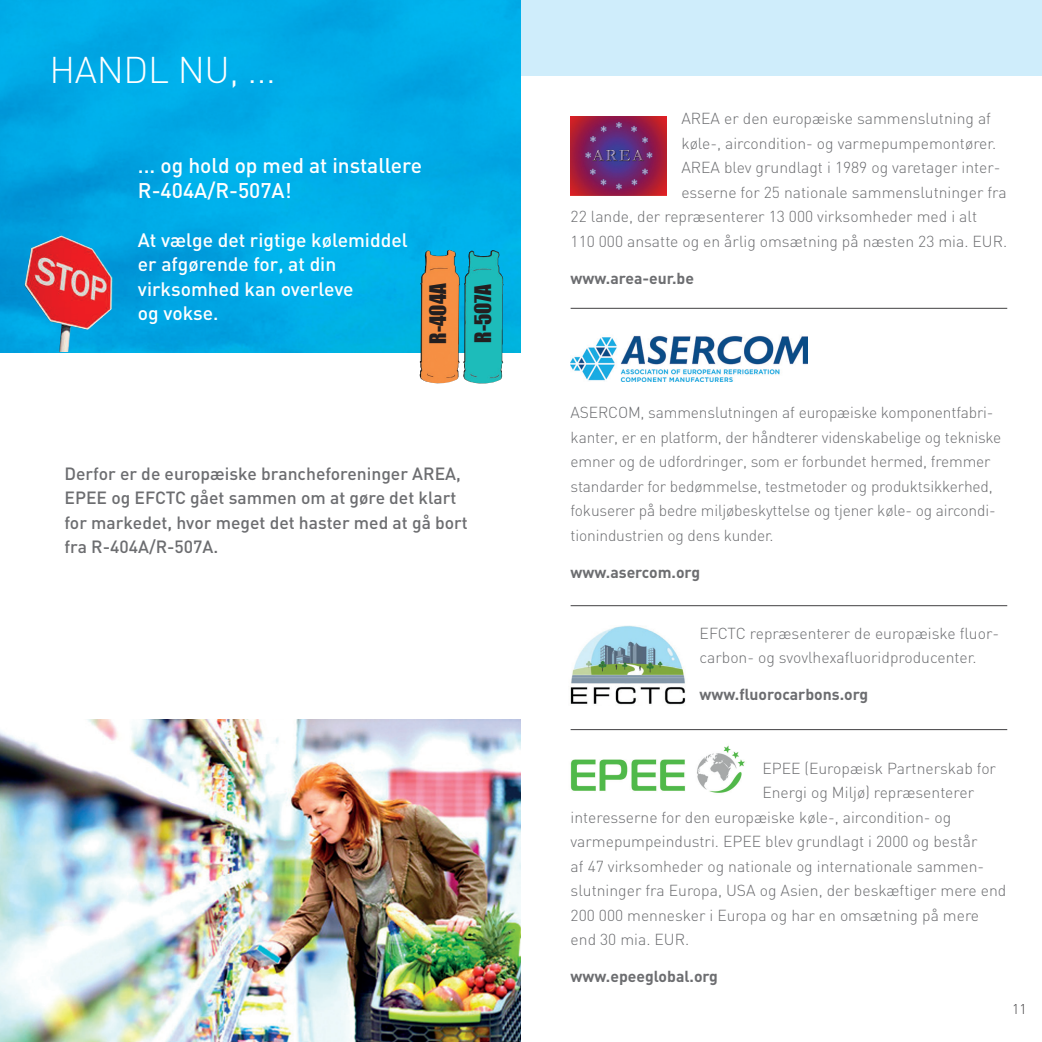
<style>
.page{position:relative;width:1042px;height:1042px;background:#fff}
.page>*{position:absolute;margin:0;border:0;box-sizing:border-box;transform-origin:0 0}
.t1{font:300 36.75px "DIN";color:#fff}
.t2{font:500 21px/24.5px "DIN";color:#fff}
.t3{font:21px/45px "Impact";color:#231f20}
.t4{font:500 19.25px/24.5px "DIN";color:#fff}
.t5{font:500 17.5px/24.5px "DIN";color:#6c6d70}
.t6{font:300 15.75px/24.5px "DIN";color:#6c6d70}
.t7{font:700 15.75px "DIN";color:#6c6d70}
.t8{font:300 14px "DIN";color:#414042}
</style>
<div class="page">
<div style="left:0;top:0;width:1042px;height:75px;background:#cfedfb"></div>
<img style="left:0;top:0;width:521px;height:352px">
<img style="left:570px;top:116px;width:96px;height:79px">
<img style="left:570px;top:745px;width:175px;height:48px">
<img style="left:570px;top:625px;width:116px;height:80px">
<img style="left:570px;top:335px;width:237px;height:46px">
<hr style="left:570px;top:605px;width:437px;height:1px;background:#414042">
<hr style="left:570px;top:729px;width:437px;height:1px;background:#414042">
<hr style="left:570px;top:308px;width:437px;height:1px;background:#414042">
<img style="left:0;top:719px;width:521px;height:323px">
<img style="left:25px;top:235px;width:88px;height:117px">
<img style="left:419px;top:250px;width:41px;height:134px">
<img style="left:463px;top:250px;width:40px;height:133px">
<h1 class="t1" style="left:50px;top:47px;width:50px">Handl</h1>
<h1 class="t1" style="left:178px;top:47px;width:100px">nu, ...</h1>
<h2 class="t2" style="left:138px;top:153px;width:286px">... og hold op med at installere<br>R-404A/R-507A!</h2>
<p class="t4" style="left:138px;top:227px;width:271px">At vælge det rigtige kølemiddel er afgørende for, at din virksomhed kan overleve<br>og vokse.</p>
<h2 class="t3" style="left:415px;top:343px;width:62px;rotate:-90deg">R-404A<br>R-507A</h2>
<p class="t5" style="left:64px;top:460px;width:405px">Derfor er de europæiske brancheforeninger AREA, EPEE og EFCTC gået sammen om at gøre det klart for markedet, hvor meget det haster med at gå bort fra R-404A/R-507A.</p>
<p class="t6" style="left:681px;top:106px;width:311px">AREA er den europæiske sammenslutning af</p>
<p class="t6" style="left:681px;top:131px;width:316px">køle-, aircondition- og varmepumpemontører.</p>
<p class="t6" style="left:681px;top:155px;width:321px">AREA blev grundlagt i 1989 og varetager inter-</p>
<p class="t6" style="left:681px;top:180px;width:327px">esserne for 25 nationale sammenslutninger fra</p>
<p class="t6" style="left:570px;top:204px;width:408px">22 lande, der repræsenterer 13 000 virksomheder med i alt</p>
<p class="t6" style="left:570px;top:229px;width:438px">110 000 ansatte og en årlig omsætning på næsten 23 mia. EUR.</p>
<p class="t7" style="left:570px;top:268px;width:125px">www.area-eur.be</p>
<p class="t6" style="left:570px;top:400px;width:432px">ASERCOM, sammenslutningen af europæiske komponentfabri&shy;kanter, er en platform, der håndterer videnskabelige og tekniske emner og de udfordringer, som er forbundet hermed, fremmer standarder for bedømmelse, testmetoder og produktsikkerhed, fokuserer på bedre miljøbeskyttelse og tjener køle- og aircondi&shy;tionindustrien og dens kunder.</p>
<p class="t7" style="left:570px;top:562px;width:131px">www.asercom.org</p>
<p class="t6" style="left:699px;top:621px;width:301px">EFCTC repræsenterer de europæiske fluor&shy;carbon- og svovlhexafluoridproducenter.</p>
<p class="t7" style="left:699px;top:684px;width:170px">www.fluorocarbons.org</p>
<p class="t6" style="left:762px;top:755px;width:235px">EPEE (Europæisk Partnerskab for</p>
<p class="t6" style="left:762px;top:780px;width:213px">Energi og Miljø) repræsenterer</p>
<p class="t6" style="left:570px;top:804px;width:382px">interesserne for den europæiske køle-, aircondition- og</p>
<p class="t6" style="left:570px;top:829px;width:408px">varmepumpeindustri. EPEE blev grundlagt i 2000 og består</p>
<p class="t6" style="left:570px;top:853px;width:415px">af 47 virksomheder og nationale og internationale sammen-</p>
<p class="t6" style="left:570px;top:878px;width:437px">slutninger fra Europa, USA og Asien, der beskæftiger mere end</p>
<p class="t6" style="left:570px;top:902px;width:410px">200 000 mennesker i Europa og har en omsætning på mere</p>
<p class="t6" style="left:570px;top:927px;width:120px">end 30 mia. EUR.</p>
<p class="t7" style="left:570px;top:966px;width:149px">www.epeeglobal.org</p>
<p class="t8" style="left:1012px;top:1000px;width:16px">11</p>
</div>
